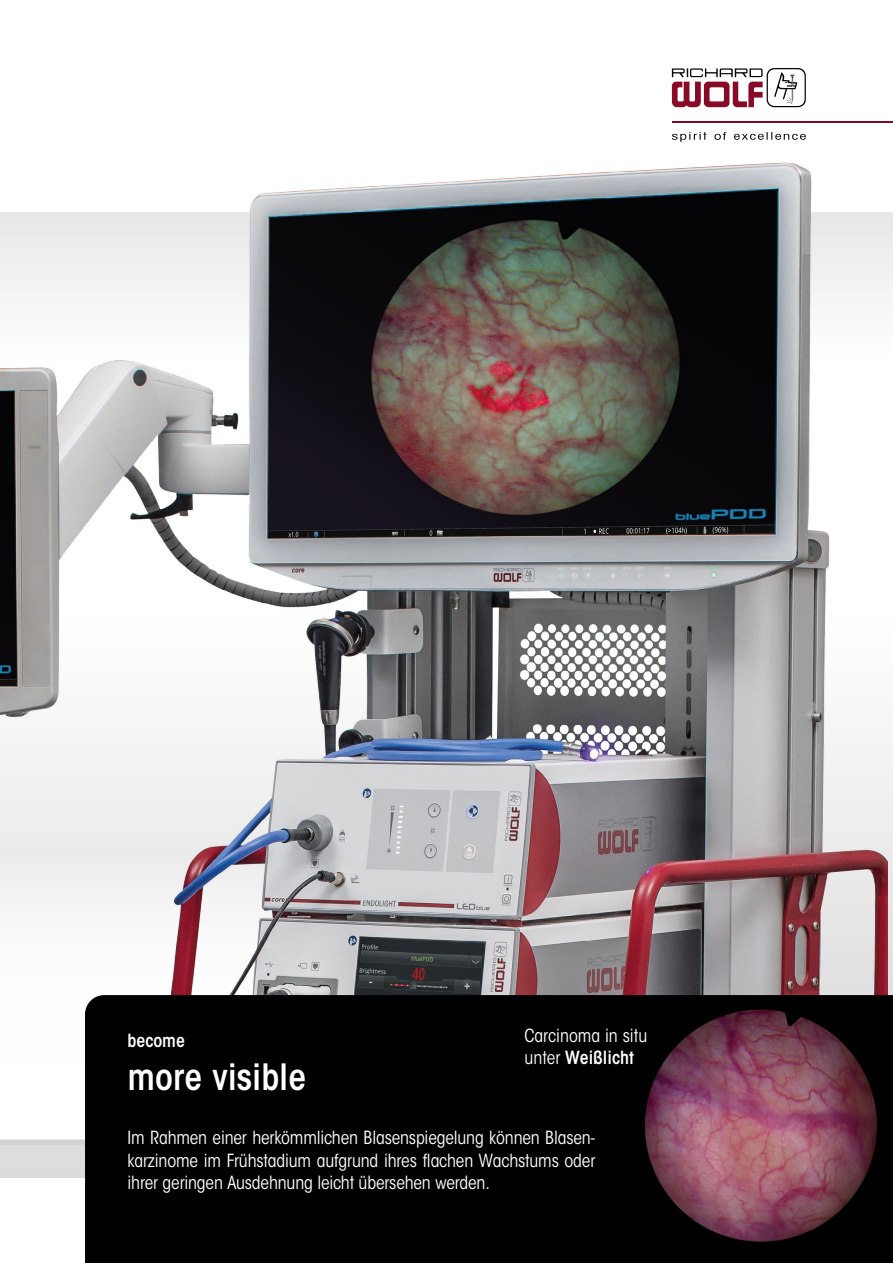
<style>
.page{position:relative;width:893px;height:1263px;background:#fff}
.page>*{position:absolute;margin:0;border:0;box-sizing:border-box;transform-origin:0 0}
.t1{font:600 condensed 36px "ITC Avant Garde Std";color:#fff}
.t2{font:condensed 18px/22.5px "ITC Avant Garde Std";letter-spacing:-.01em;color:#fff;text-align:justify}
.t3{font:600 condensed 18px "ITC Avant Garde Std";color:#fff}
.s1{font-weight:600}
</style>
<div class="page">
<svg style="left:672px;top:68px;width:134px;height:39px"></svg>
<hr style="left:672px;top:121px;width:221px;height:2px;background:#880a26">
<img style="left:0;top:132px;width:888px;height:1046px">
<div style="left:85px;top:995px;width:808px;height:268px;background:#000"></div>
<img style="left:622px;top:1003px;width:271px;height:253px">
<p class="t3" style="left:128px;top:1029px;width:59px">become</p>
<h1 class="t1" style="left:128px;top:1055px;width:180px">more visible</h1>
<p class="t2" style="left:524px;top:1025px;width:124px;line-height:21.6px">Carcinoma in situ unter <span class="s1">Weißlicht</span></p>
<p class="t2" style="left:128px;top:1127px;width:469px">Im Rahmen einer herkömmlichen Blasenspiegelung können Blasen&shy;karzinome im Frühstadium aufgrund ihres flachen Wachstums oder ihrer geringen Ausdehnung leicht übersehen werden.</p>
</div>
